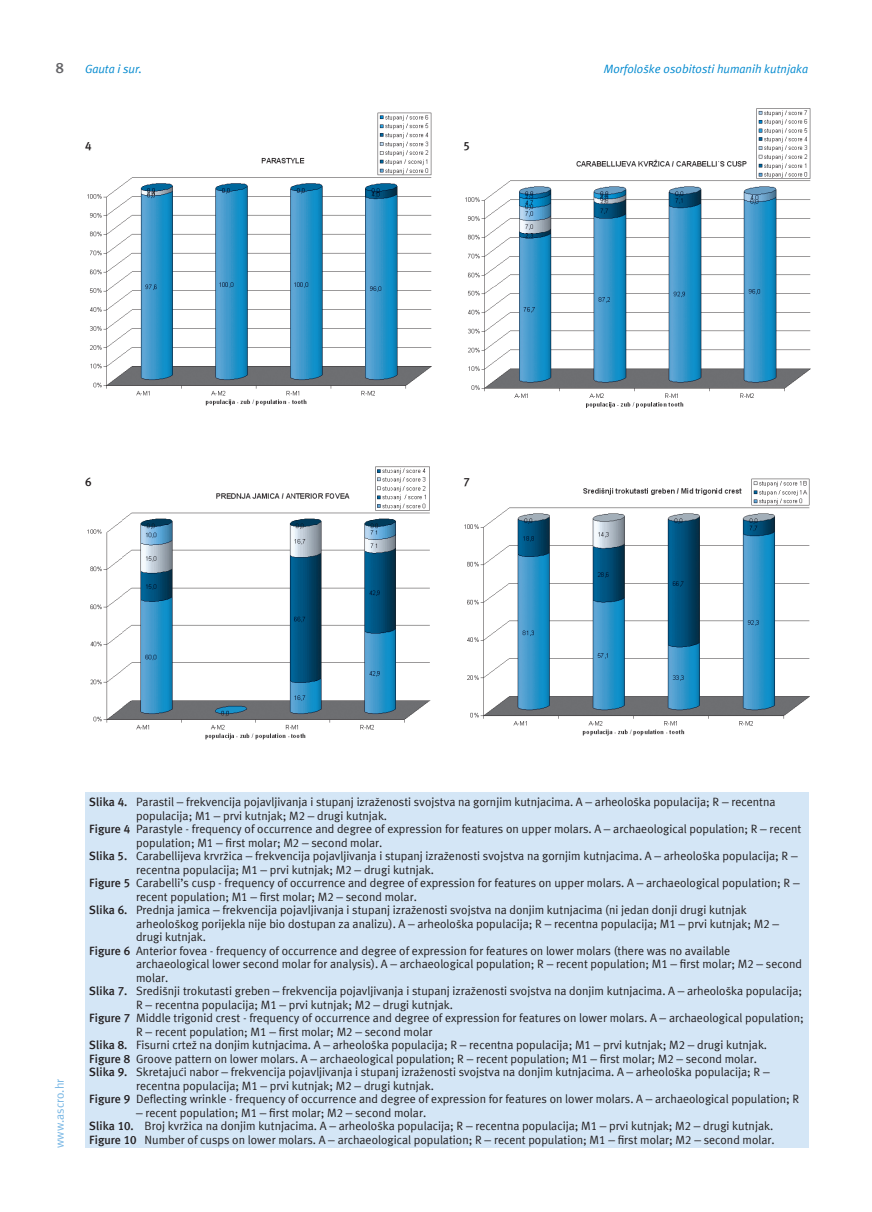
<style>
.page{position:relative;width:872px;height:1212px;background:#fff}
.page>*{position:absolute;margin:0;border:0;box-sizing:border-box;transform-origin:0 0}
.t1{font:12px/13.5px "Meta ASC";color:#231f20}
.t2{font:italic 12px "Meta ASC";color:#0089cf}
.t3{font:12px "Meta ASC";color:#77b6e4}
.t4{font:700 12px "Meta ASC";color:#231f20}
.s1{font-weight:700}
</style>
<div class="page">
<img style="left:87px;top:112px;width:345px;height:294px">
<img style="left:465px;top:108px;width:346px;height:300px">
<img style="left:87px;top:466px;width:344px;height:274px">
<img style="left:464px;top:478px;width:346px;height:258px">
<div style="left:85px;top:793px;width:723px;height:355px;background:#d4e6f6"></div>
<p class="t2" style="left:85px;top:62px;width:59px">Gauta i sur.</p>
<p class="t4" style="left:85px;top:139px;width:8px">4</p>
<p class="t4" style="left:463px;top:139px;width:8px">5</p>
<p class="t2" style="left:604px;top:62px;width:206px">Morfološke osobitosti humanih kutnjaka</p>
<p class="t4" style="left:85px;top:475px;width:8px">6</p>
<p class="t4" style="left:463px;top:475px;width:8px">7</p>
<p class="t3" style="left:53px;top:1148px;width:71px;rotate:-90deg">www.ascro.hr</p>
<p class="t1" style="left:89px;top:795px;width:688px"><span class="s1">Slika 4.</span> Parastil – frekvencija pojavljivanja i stupanj izraženosti svojstva na gornjim kutnjacima. A – arheološka populacija; R – recentna</p>
<p class="t1" style="left:136px;top:809px;width:252px">populacija; M1 – prvi kutnjak; M2 – drugi kutnjak.</p>
<p class="t1" style="left:89px;top:822px;width:713px"><span class="s1">Figure 4</span> Parastyle - frequency of occurrence and degree of expression for features on upper molars. A – archaeological population; R – recent</p>
<p class="t1" style="left:136px;top:836px;width:248px">population; M1 – first molar; M2 – second molar.</p>
<p class="t1" style="left:89px;top:849px;width:710px"><span class="s1">Slika 5.</span> Carabellijeva krvržica – frekvencija pojavljivanja i stupanj izraženosti svojstva na gornjim kutnjacima. A – arheološka populacija; R –</p>
<p class="t1" style="left:136px;top:863px;width:299px">recentna populacija; M1 – prvi kutnjak; M2 – drugi kutnjak.</p>
<p class="t1" style="left:89px;top:876px;width:712px"><span class="s1">Figure 5</span> Carabelli’s cusp - frequency of occurrence and degree of expression for features on upper molars. A – archaeological population; R –</p>
<p class="t1" style="left:136px;top:890px;width:282px">recent population; M1 – first molar; M2 – second molar.</p>
<p class="t1" style="left:89px;top:903px;width:659px"><span class="s1">Slika 6.</span> Prednja jamica – frekvencija pojavljivanja i stupanj izraženosti svojstva na donjim kutnjacima (ni jedan donji drugi kutnjak</p>
<p class="t1" style="left:136px;top:917px;width:644px">arheološkog porijekla nije bio dostupan za analizu). A – arheološka populacija; R – recentna populacija; M1 – prvi kutnjak; M2 –</p>
<p class="t1" style="left:136px;top:930px;width:71px">drugi kutnjak.</p>
<p class="t1" style="left:89px;top:944px;width:642px"><span class="s1">Figure 6</span> Anterior fovea - frequency of occurrence and degree of expression for features on lower molars (there was no available</p>
<p class="t1" style="left:136px;top:957px;width:667px">archaeological lower second molar for analysis). A – archaeological population; R – recent population; M1 – first molar; M2 – second</p>
<p class="t1" style="left:136px;top:971px;width:34px">molar.</p>
<p class="t1" style="left:89px;top:984px;width:714px"><span class="s1">Slika 7.</span> Središnji trokutasti greben – frekvencija pojavljivanja i stupanj izraženosti svojstva na donjim kutnjacima. A – arheološka populacija;</p>
<p class="t1" style="left:136px;top:998px;width:318px">R – recentna populacija; M1 – prvi kutnjak; M2 – drugi kutnjak.</p>
<p class="t1" style="left:89px;top:1011px;width:716px"><span class="s1">Figure 7</span> Middle trigonid crest - frequency of occurrence and degree of expression for features on lower molars. A – archaeological population;</p>
<p class="t1" style="left:136px;top:1025px;width:298px">R – recent population; M1 – first molar; M2 – second molar</p>
<p class="t1" style="left:89px;top:1038px;width:679px"><span class="s1">Slika 8.</span> Fisurni crtež na donjim kutnjacima. A – arheološka populacija; R – recentna populacija; M1 – prvi kutnjak; M2 – drugi kutnjak.</p>
<p class="t1" style="left:89px;top:1052px;width:669px"><span class="s1">Figure 8</span> Groove pattern on lower molars. A – archaeological population; R – recent population; M1 – first molar; M2 – second molar.</p>
<p class="t1" style="left:89px;top:1065px;width:682px"><span class="s1">Slika 9.</span> Skretajući nabor – frekvencija pojavljivanja i stupanj izraženosti svojstva na donjim kutnjacima. A – arheološka populacija; R –</p>
<p class="t1" style="left:136px;top:1079px;width:299px">recentna populacija; M1 – prvi kutnjak; M2 – drugi kutnjak.</p>
<p class="t1" style="left:89px;top:1092px;width:711px"><span class="s1">Figure 9</span> Deflecting wrinkle - frequency of occurrence and degree of expression for features on lower molars. A – archaeological population; R</p>
<p class="t1" style="left:89px;top:1106px;width:687px;text-indent:47px">– recent population; M1 – first molar; M2 – second molar.<br><span class="s1">Slika 10.</span> Broj kvržica na donjim kutnjacima. A – arheološka populacija; R – recentna populacija; M1 – prvi kutnjak; M2 – drugi kutnjak.<br><span class="s1">Figure 10</span> Number of cusps on lower molars. A – archaeological population; R – recent population; M1 – first molar; M2 – second molar.</p>
</div>
